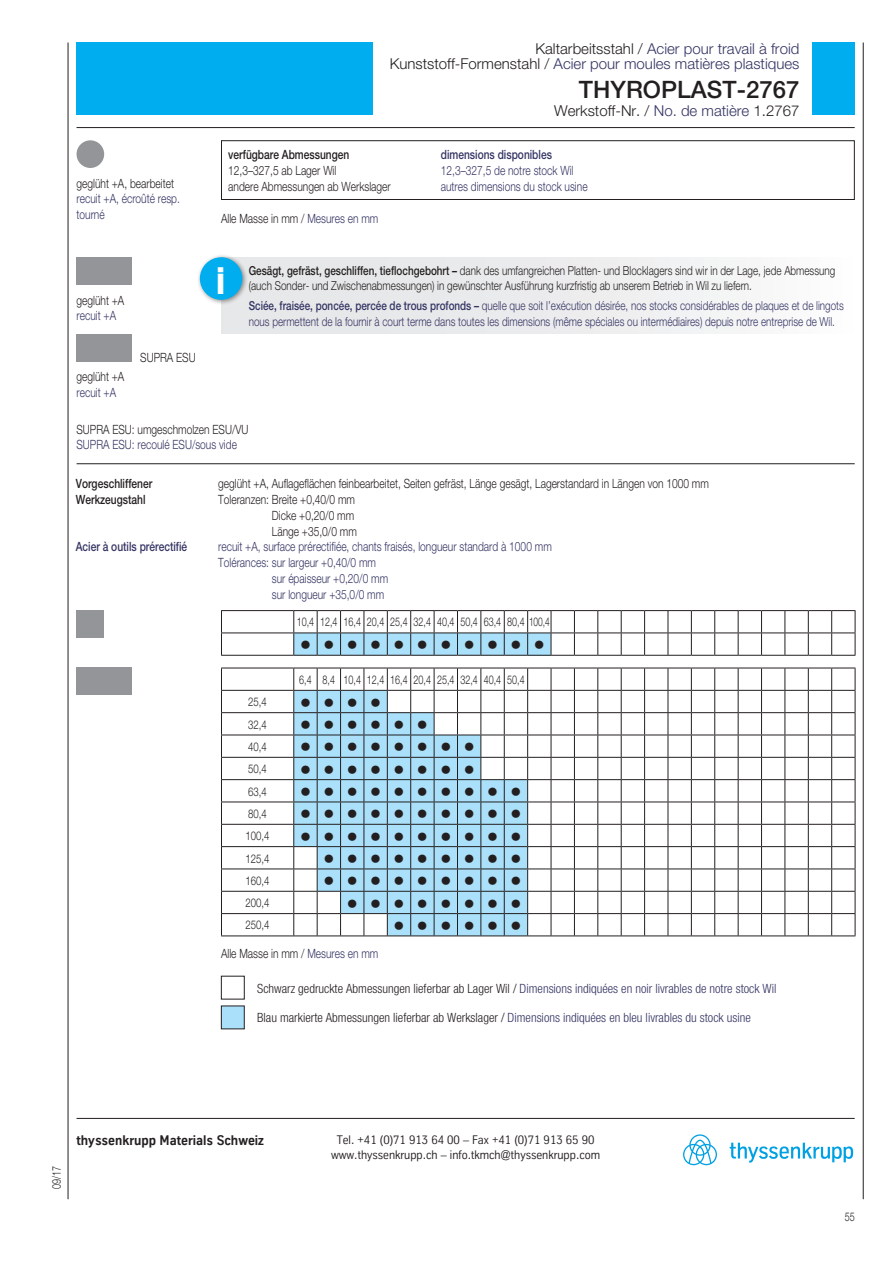
<style>
.page{position:relative;width:893px;height:1263px;background:#fff}
.page>*{position:absolute;margin:0;border:0;box-sizing:border-box;transform-origin:0 0}
.t1{font:900 condensed 37.5px "Helvetica Neue";color:#fff;scale:.8 1}
.t2{font:500 24px "Helvetica Neue";color:#231f20}
.t3{font:300 condensed 23.25px "Helvetica Neue";color:#231f20}
.t4{font:300 15px/15px "Helvetica Neue";color:#343464;text-align:right}
.t5{font:300 15px "Helvetica Neue";color:#231f20}
.t6{font:700 13.5px "TK Type";color:#231f20}
.t7{font:300 12.75px/15.8px "Helvetica Neue";color:#231f20;scale:.8 1}
.t8{font:300 12.75px/15.8px "Helvetica Neue";color:#343464;scale:.8 1}
.t9{font:300 condensed 12.75px "Helvetica Neue";color:#343464}
.t10{font:300 condensed 12.75px "Helvetica Neue";color:#231f20}
.t11{font:500 12.75px "Helvetica Neue";color:#231f20;scale:.8 1}
.t12{font:500 12.75px "Helvetica Neue";color:#343464;scale:.8 1}
.t13{font:300 12.3px/15.8px "Helvetica Neue";color:#343464;scale:.8 1}
.t14{font:300 12.3px/15.8px "Helvetica Neue";color:#231f20;scale:.8 1}
.t15{font:300 12px "Helvetica Neue";color:#231f20;scale:.75 1}
.t16{font:12px/15px "TK Type";color:#231f20;text-align:center}
.t17{font:300 12px "Helvetica Neue";color:#231f20;scale:.8 1}
.s1{color:#231f20}
.s2{color:#343464}
.s3{font-weight:500}
</style>
<div class="page">
<hr style="left:68px;top:43px;width:1px;height:1156px;background:#231f20">
<hr style="left:863px;top:43px;width:1px;height:1156px;background:#231f20">
<hr style="left:77px;top:1118px;width:778px;height:1px;background:#231f20">
<hr style="left:77px;top:127px;width:778px;height:1px;background:#231f20">
<div style="left:812px;top:43px;width:43px;height:72px;background:#00aeef"></div>
<svg style="left:683px;top:1134px;width:34px;height:31px"></svg>
<svg style="left:730px;top:1143px;width:123px;height:19px"></svg>
<div style="left:77px;top:257px;width:55px;height:28px;background:#939598"></div>
<div style="left:77px;top:140px;width:27px;height:28px;background:#939598;border-radius:50%"></div>
<div style="left:77px;top:334px;width:55px;height:27px;background:#939598"></div>
<div style="left:77px;top:43px;width:296px;height:72px;background:#00aeef"></div>
<div style="left:221px;top:140px;width:634px;height:60px;border:1px solid #231f20"></div>
<div style="left:221px;top:257px;width:634px;height:77px;background:linear-gradient(to right,#e2e3e5,#f9f9f9)"></div>
<div style="left:196px;top:254px;width:52px;height:51px;background:#231f20;opacity:.5"></div>
<div style="left:200px;top:257px;width:42px;height:43px;background:#00aeef;border-radius:50%"></div>
<div style="left:76px;top:610px;width:27px;height:28px;background:#939598"></div>
<hr style="left:221px;top:610px;width:73px;height:1px;background:#231f20">
<hr style="left:221px;top:632px;width:73px;height:1px;background:#231f20">
<svg style="left:221px;top:611px;width:1px;height:44px"></svg>
<hr style="left:221px;top:655px;width:73px;height:1px;background:#231f20">
<svg style="left:293px;top:610px;width:563px;height:46px"></svg>
<hr style="left:77px;top:463px;width:778px;height:1px;background:#231f20">
<hr style="left:221px;top:668px;width:73px;height:1px;background:#231f20">
<hr style="left:221px;top:690px;width:73px;height:1px;background:#231f20">
<hr style="left:221px;top:712px;width:73px;height:1px;background:#231f20">
<hr style="left:221px;top:735px;width:73px;height:1px;background:#231f20">
<hr style="left:221px;top:757px;width:73px;height:1px;background:#231f20">
<hr style="left:221px;top:779px;width:73px;height:1px;background:#231f20">
<hr style="left:221px;top:801px;width:73px;height:1px;background:#231f20">
<hr style="left:221px;top:824px;width:73px;height:1px;background:#231f20">
<hr style="left:221px;top:846px;width:73px;height:1px;background:#231f20">
<hr style="left:221px;top:868px;width:73px;height:1px;background:#231f20">
<hr style="left:221px;top:891px;width:73px;height:1px;background:#231f20">
<hr style="left:221px;top:913px;width:73px;height:1px;background:#231f20">
<svg style="left:221px;top:668px;width:1px;height:267px"></svg>
<hr style="left:221px;top:935px;width:73px;height:1px;background:#231f20">
<svg style="left:293px;top:668px;width:563px;height:268px"></svg>
<div style="left:77px;top:668px;width:55px;height:27px;background:#939598"></div>
<div style="left:221px;top:1006px;width:23px;height:23px;background:#aae0f9"></div>
<p class="t7" style="left:77px;top:175px;width:123px">geglüht +A, bearbeitet</p>
<p class="t8" style="left:77px;top:191px;width:131px">recuit +A, écroûté resp. tourné</p>
<p class="t7" style="left:77px;top:292px;width:61px">geglüht +A</p>
<p class="t8" style="left:77px;top:308px;width:51px">recuit +A</p>
<p class="t7" style="left:140px;top:349px;width:71px">SUPRA ESU</p>
<p class="t4" style="left:390px;top:41px;width:411px"><span class="s1">Kaltarbeitsstahl /</span> Acier pour travail à froid<br><span class="s1">Kunststoff-Formenstahl /</span> Acier pour moules matières plastiques</p>
<h2 class="t2" style="left:579px;top:75px;width:222px">THYROPLAST-2767</h2>
<p class="t5" style="left:554px;top:101px;width:247px">Werkstoff-Nr. / <span class="s2">No. de matière</span> 1.2767</p>
<p class="t11" style="left:228px;top:147px;width:153px">verfügbare Abmessungen</p>
<p class="t12" style="left:441px;top:147px;width:140px">dimensions disponibles</p>
<p class="t7" style="left:228px;top:162px;width:137px">12,3–327,5 ab Lager Wil</p>
<p class="t8" style="left:441px;top:162px;width:167px">12,3–327,5 de notre stock Wil</p>
<p class="t7" style="left:228px;top:178px;width:205px">andere Abmessungen ab Werkslager</p>
<p class="t8" style="left:441px;top:178px;width:185px">autres dimensions du stock usine</p>
<p class="t7" style="left:221px;top:210px;width:198px">Alle Masse in mm / <span class="s2">Mesures en mm</span></p>
<h1 class="t1" style="left:217px;top:257px;width:11px">i</h1>
<p class="t14" style="left:249px;top:262px;width:735px"><span class="s3">Gesägt, gefräst, geschliffen, tieflochgebohrt –</span> dank des umfangreichen Platten- und Blocklagers sind wir in der Lage, jede Abmessung (auch Sonder- und Zwischenabmessungen) in gewünschter Ausführung kurzfristig ab unserem Betrieb in Wil zu liefern.</p>
<p class="t13" style="left:249px;top:298px;width:745px"><span class="s3">Sciée, fraisée, poncée, percée de trous profonds –</span> quelle que soit l’exécution désirée, nos stocks considérables de plaques et de lingots nous permettent de la fournir à court terme dans toutes les dimensions (même spéciales ou intermédiaires) depuis notre entreprise de Wil.</p>
<p class="t7" style="left:77px;top:369px;width:61px">geglüht +A</p>
<p class="t8" style="left:77px;top:384px;width:51px">recuit +A</p>
<p class="t7" style="left:77px;top:421px;width:216px">SUPRA ESU: umgeschmolzen ESU/VU</p>
<p class="t8" style="left:77px;top:437px;width:202px">SUPRA ESU: recoulé ESU/sous vide</p>
<p class="t11" style="left:76px;top:476px;width:97px">Vorgeschliffener</p>
<p class="t7" style="left:218px;top:476px;width:615px">geglüht +A, Auflageflächen feinbearbeitet, Seiten gefräst, Länge gesägt, Lagerstandard in Längen von 1000 mm</p>
<p class="t11" style="left:76px;top:492px;width:89px">Werkzeugstahl</p>
<p class="t7" style="left:272px;top:491px;width:108px;text-indent:-54px">Toleranzen: Breite +0,40/0 mm<br>Dicke +0,20/0 mm<br>Länge +35,0/0 mm</p>
<p class="t12" style="left:76px;top:539px;width:141px">Acier à outils prérectifié</p>
<p class="t8" style="left:218px;top:539px;width:418px">recuit +A, surface prérectifiée, chants fraisés, longueur standard à 1000 mm</p>
<p class="t8" style="left:218px;top:554px;width:199px">Tolérances: sur largeur +0,40/0 mm</p>
<p class="t8" style="left:272px;top:570px;width:147px">sur épaisseur +0,20/0 mm</p>
<p class="t8" style="left:272px;top:586px;width:142px">sur longueur +35,0/0 mm</p>
<p class="t15" style="left:297px;top:615px;width:339px">10,4 12,4 16,4 20,4 25,4 32,4 40,4 50,4 63,4 80,4 100,4</p>
<h3 class="t3" style="left:300px;top:632px;width:247px">•••••••••••</h3>
<p class="t15" style="left:299px;top:672px;width:302px">6,4 8,4 10,4 12,4 16,4 20,4 25,4 32,4 40,4 50,4</p>
<p class="t17" style="left:248px;top:695px;width:25px">25,4</p>
<h3 class="t3" style="left:300px;top:689px;width:83px">••••</h3>
<p class="t17" style="left:248px;top:717px;width:25px">32,4</p>
<h3 class="t3" style="left:300px;top:711px;width:130px">••••••</h3>
<p class="t17" style="left:248px;top:739px;width:25px">40,4</p>
<h3 class="t3" style="left:300px;top:734px;width:177px">••••••••</h3>
<p class="t17" style="left:248px;top:761px;width:25px">50,4</p>
<h3 class="t3" style="left:300px;top:756px;width:177px">••••••••</h3>
<p class="t17" style="left:248px;top:784px;width:25px">63,4</p>
<h3 class="t3" style="left:300px;top:778px;width:224px">••••••••••</h3>
<p class="t17" style="left:248px;top:806px;width:25px">80,4</p>
<h3 class="t3" style="left:300px;top:801px;width:224px">••••••••••</h3>
<p class="t17" style="left:246px;top:828px;width:32px">100,4</p>
<h3 class="t3" style="left:300px;top:823px;width:224px">••••••••••</h3>
<p class="t17" style="left:246px;top:851px;width:32px">125,4</p>
<h3 class="t3" style="left:323px;top:845px;width:200px">•••••••••</h3>
<p class="t17" style="left:246px;top:873px;width:32px">160,4</p>
<h3 class="t3" style="left:323px;top:868px;width:200px">•••••••••</h3>
<p class="t17" style="left:246px;top:895px;width:32px">200,4</p>
<h3 class="t3" style="left:346px;top:890px;width:177px">••••••••</h3>
<p class="t17" style="left:246px;top:918px;width:32px">250,4</p>
<h3 class="t3" style="left:393px;top:912px;width:130px">••••••</h3>
<p class="t7" style="left:221px;top:946px;width:198px">Alle Masse in mm / <span class="s2">Mesures en mm</span></p>
<p class="t9" style="left:257px;top:981px;width:521px"><span class="s1">Schwarz gedruckte Abmessungen lieferbar ab Lager Wil /</span> Dimensions indiquées en noir livrables de notre stock Wil</p>
<p class="t10" style="left:257px;top:1010px;width:495px">Blau markierte Abmessungen lieferbar ab Werkslager / <span class="s2">Dimensions indiquées en bleu livrables du stock usine</span></p>
<p class="t15" style="left:49px;top:1189px;width:32px;rotate:-90deg">09/17</p>
<p class="t6" style="left:77px;top:1133px;width:189px">thyssenkrupp Materials Schweiz</p>
<p class="t16" style="left:331px;top:1133px;width:271px">Tel. +41 (0)71 913 64 00 – Fax +41 (0)71 913 65 90 www.thyssenkrupp.ch – info.tkmch@thyssenkrupp.com</p>
<p class="t15" style="left:845px;top:1210px;width:15px">55</p>
</div>
